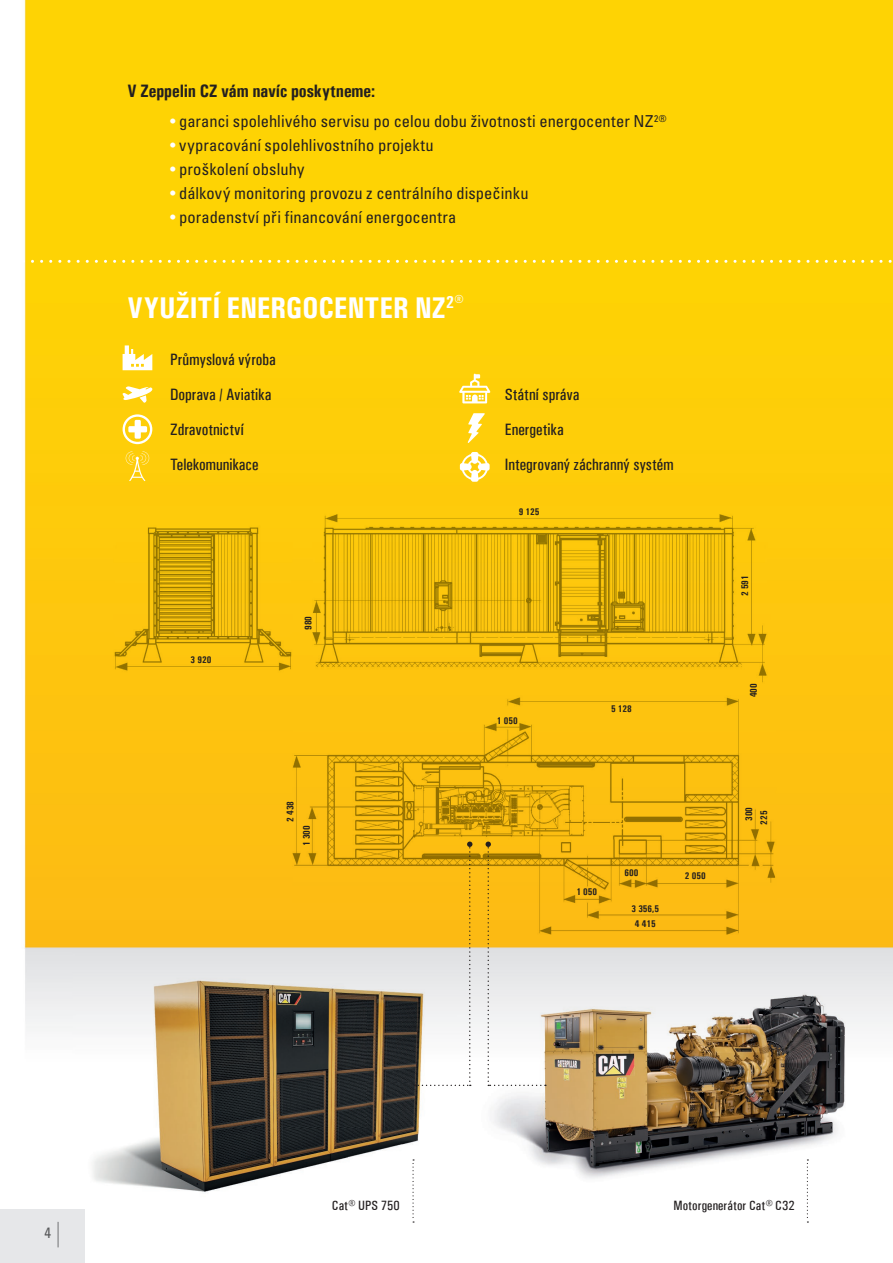
<style>
.page{position:relative;width:893px;height:1263px;background:#fff}
.page>*{position:absolute;margin:0;border:0;box-sizing:border-box;transform-origin:0 0}
.titulek_2{font:700 30px "Univers Condensed";letter-spacing:-.005em;color:#fff}
.titulek_2-2{font:700 18px "Univers Condensed";letter-spacing:-.005em;color:#231f20}
.bodycopy{font:condensed 16.5px "Univers CE";letter-spacing:.005em;color:#231f20}
.Styl_odstavce1{font:500 16.5px "Univers Condensed";color:#231f20}
.t1{font:condensed 15px "Univers CE";color:#57585a}
.Styl_odstavce1-2{font:500 13.5px "Univers Condensed";letter-spacing:.005em;color:#231f20}
.t2{font:700 9.75px "Univers Condensed";color:#231f20}
.s1{color:#fff}
.s2{font-family:"Univers Condensed";font-weight:500;font-stretch:normal;font-size:25.5px}
</style>
<div class="page">
<img style="left:0;top:0;width:893px;height:1263px">
<svg style="left:0;top:260px;width:893px;height:3px;background:#fede46"></svg>
<svg style="left:414px;top:841px;width:58px;height:245px"></svg>
<svg style="left:486px;top:841px;width:60px;height:245px"></svg>
<svg style="left:123px;top:414px;width:29px;height:30px"></svg>
<svg style="left:122px;top:386px;width:30px;height:17px"></svg>
<svg style="left:123px;top:345px;width:29px;height:25px"></svg>
<svg style="left:126px;top:451px;width:23px;height:30px"></svg>
<svg style="left:459px;top:374px;width:31px;height:29px"></svg>
<svg style="left:467px;top:413px;width:18px;height:30px"></svg>
<svg style="left:460px;top:452px;width:30px;height:30px"></svg>
<svg style="left:412px;top:1159px;width:2px;height:63px"></svg>
<svg style="left:807px;top:1159px;width:1px;height:63px"></svg>
<div style="left:0;top:1210px;width:84px;height:53px;background:#e6e7e9"></div>
<p class="titulek_2-2" style="left:128px;top:80px;width:249px">V Zeppelin CZ vám navíc poskytneme:</p>
<p class="bodycopy" style="left:170px;top:112px;width:498px"><span class="s1">•</span> garanci spolehlivého servisu po celou dobu životnosti energocenter NZ<sup>2®</sup></p>
<p class="bodycopy" style="left:170px;top:136px;width:265px"><span class="s1">•</span> vypracování spolehlivostního projektu</p>
<p class="bodycopy" style="left:170px;top:160px;width:136px"><span class="s1">•</span> proškolení obsluhy</p>
<p class="bodycopy" style="left:170px;top:184px;width:360px"><span class="s1">•</span> dálkový monitoring provozu z centrálního dispečinku</p>
<p class="bodycopy" style="left:170px;top:208px;width:288px"><span class="s1">•</span> poradenství při financování energocentra</p>
<p class="titulek_2" style="left:128px;top:289px;width:337px">VYUŽITÍ ENERGOCENTER NZ<sup>2®</sup></p>
<p class="Styl_odstavce1" style="left:170px;top:349px;width:107px">Průmyslová výroba</p>
<p class="Styl_odstavce1" style="left:170px;top:385px;width:103px">Doprava / Aviatika</p>
<p class="Styl_odstavce1" style="left:170px;top:420px;width:76px">Zdravotnictví</p>
<p class="Styl_odstavce1" style="left:170px;top:455px;width:90px">Telekomunikace</p>
<p class="Styl_odstavce1" style="left:505px;top:385px;width:76px">Státní správa</p>
<p class="Styl_odstavce1" style="left:505px;top:420px;width:61px">Energetika</p>
<p class="Styl_odstavce1" style="left:505px;top:455px;width:170px">Integrovaný záchranný systém</p>
<p class="t2" style="left:519px;top:506px;width:22px">9 125</p>
<p class="t2" style="left:191px;top:653px;width:22px">3 920</p>
<p class="t2" style="left:302px;top:630px;width:15px;rotate:-90deg">980</p>
<p class="t2" style="left:284px;top:822px;width:22px;rotate:-90deg">2 438</p>
<p class="t2" style="left:301px;top:846px;width:22px;rotate:-90deg">1 300</p>
<p class="t2" style="left:497px;top:714px;width:22px">1 050</p>
<p class="t2" style="left:611px;top:703px;width:22px">5 128</p>
<p class="t2" style="left:576px;top:886px;width:22px">1 050</p>
<p class="t2" style="left:625px;top:867px;width:15px">600</p>
<p class="t2" style="left:685px;top:869px;width:22px">2 050</p>
<p class="t2" style="left:631px;top:902px;width:29px">3 356,5</p>
<p class="t2" style="left:635px;top:918px;width:22px">4 415</p>
<p class="t2" style="left:739px;top:596px;width:22px;rotate:-90deg">2 591</p>
<p class="t2" style="left:748px;top:697px;width:15px;rotate:-90deg">400</p>
<p class="t2" style="left:743px;top:821px;width:15px;rotate:-90deg">300</p>
<p class="t2" style="left:758px;top:825px;width:15px;rotate:-90deg">225</p>
<p class="t1" style="left:44px;top:1224px;width:19px">4 <span class="s2">|</span></p>
<p class="Styl_odstavce1-2" style="left:332px;top:1197px;width:69px">Cat® UPS 750</p>
<p class="Styl_odstavce1-2" style="left:673px;top:1197px;width:123px">Motorgenerátor Cat® C32</p>
</div>
